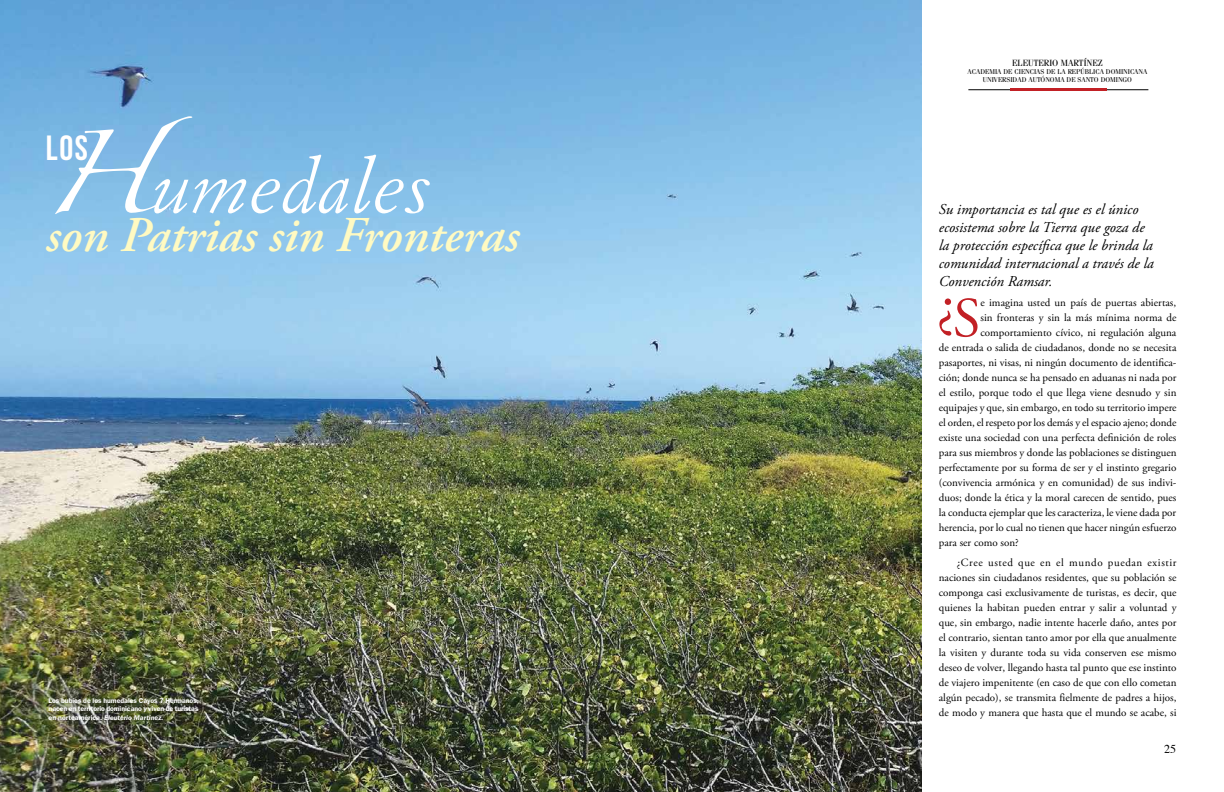
<style>
.page{position:relative;width:1224px;height:792px;background:#fff}
.page>*{position:absolute;margin:0;border:0;box-sizing:border-box;transform-origin:0 0}
.t1{font:italic 75px "Simoncini Garamond Std";color:#fff}
.t2{font:75px "Zapfino";color:#fff}
.t3{font:56.2px "Adobe Garamond Pro";color:#c22025}
.t4{font:italic 600 50px "Adobe Garamond Pro";color:#fffac2}
.t5{font:35px "Bebas Neue";color:#fff}
.t6{font:italic 15px/18px "Adobe Garamond Pro";color:#000}
.t7{font:12px "Times";color:#000}
.t8{font:11px/15px "Adobe Garamond Pro";color:#000;text-align:justify}
.t9{font:9px "Fenice Std";color:#000}
.t10{font:600 7px/8.4px "Franklin Gothic LT";letter-spacing:-.005em;color:#fff;text-align:justify}
.t11{font:7px/8.4px "Fenice Std";color:#000;text-align:center}
.s1{font-style:italic}
</style>
<div class="page">
<img style="left:0;top:0;width:922px;height:792px">
<hr style="left:968px;top:90px;width:180px;height:1px;background:#000">
<hr style="left:1010px;top:89px;width:97px;height:2px;background:#c22025">
<h1 class="t2" style="left:44px;top:142px;width:150px">H</h1>
<h3 class="t4" style="left:46px;top:206px;width:475px">son Patrias sin Fronteras</h3>
<h3 class="t5" style="left:46px;top:129px;width:44px">Los</h3>
<h1 class="t1" style="left:151px;top:141px;width:281px">umedales</h1>
<p class="t10" style="left:49px;top:696px;width:152px">Los bubíes de los humedales Cayos 7 Hermanos, nacen en territorio dominicano y viven de turistas en norteamérica. <span class="s1">Eleuterio Martínez.</span></p>
<p class="t9" style="left:1012px;top:57px;width:92px">ELEUTERIO MARTÍNEZ</p>
<p class="t11" style="left:968px;top:67px;width:181px">ACADEMIA DE CIENCIAS DE LA REPÚBLICA DOMINICANA<br>UNIVERSIDAD AUTÓNOMA DE SANTO DOMINGO</p>
<h3 class="t6" style="left:939px;top:201px;width:216px">Su importancia es tal que es el único ecosistema sobre la Tierra que goza de la protección específica que le brinda la comunidad internacional a través de la Convención Ramsar.</h3>
<h2 class="t3" style="left:953px;top:285px;width:29px">S</h2>
<p class="t8" style="left:980px;top:296px;width:197px">e imagina usted un país de puertas abiertas,</p>
<h2 class="t3" style="left:937px;top:269px;width:20px">¿</h2>
<p class="t8" style="left:980px;top:311px;width:198px">sin fronteras y sin la más mínima norma de</p>
<p class="t8" style="left:980px;top:326px;width:197px">comportamiento cívico, ni regulación alguna</p>
<p class="t8" style="left:939px;top:341px;width:239px">de entrada o salida de ciudadanos, donde no se necesita</p>
<p class="t8" style="left:939px;top:356px;width:239px">pasaportes, ni visas, ni ningún documento de identifica-</p>
<p class="t8" style="left:939px;top:371px;width:239px">ción; donde nunca se ha pensado en aduanas ni nada por</p>
<p class="t8" style="left:939px;top:386px;width:239px">el estilo, porque todo el que llega viene desnudo y sin</p>
<p class="t8" style="left:939px;top:401px;width:239px">equipajes y que, sin embargo, en todo su territorio impere</p>
<p class="t8" style="left:939px;top:416px;width:239px">el orden, el respeto por los demás y el espacio ajeno; donde</p>
<p class="t8" style="left:939px;top:431px;width:239px">existe una sociedad con una perfecta definición de roles</p>
<p class="t8" style="left:939px;top:446px;width:239px">para sus miembros y donde las poblaciones se distinguen</p>
<p class="t8" style="left:939px;top:461px;width:239px">perfectamente por su forma de ser y el instinto gregario</p>
<p class="t8" style="left:939px;top:476px;width:239px">(convivencia armónica y en comunidad) de sus indivi-</p>
<p class="t8" style="left:939px;top:491px;width:239px">duos; donde la ética y la moral carecen de sentido, pues</p>
<p class="t8" style="left:939px;top:506px;width:239px">la conducta ejemplar que les caracteriza, le viene dada por</p>
<p class="t8" style="left:939px;top:521px;width:239px">herencia, por lo cual no tienen que hacer ningún esfuerzo</p>
<p class="t8" style="left:939px;top:536px;width:81px">para ser como son?</p>
<p class="t8" style="left:939px;top:556px;width:239px;text-indent:18px">¿Cree usted que en el mundo puedan existir naciones sin ciudadanos residentes, que su población se componga casi exclusivamente de turistas, es decir, que quienes la habitan pueden entrar y salir a voluntad y que, sin embargo, nadie intente hacerle daño, antes por el contrario, sientan tanto amor por ella que anualmente la visiten y durante toda su vida conserven ese mismo deseo de volver, llegando hasta tal punto que ese instinto de viajero impenitente (en caso de que con ello cometan algún pecado), se transmita fielmente de padres a hijos, de modo y manera que hasta que el mundo se acabe, si</p>
<p class="t7" style="left:1164px;top:738px;width:13px">25</p>
</div>
